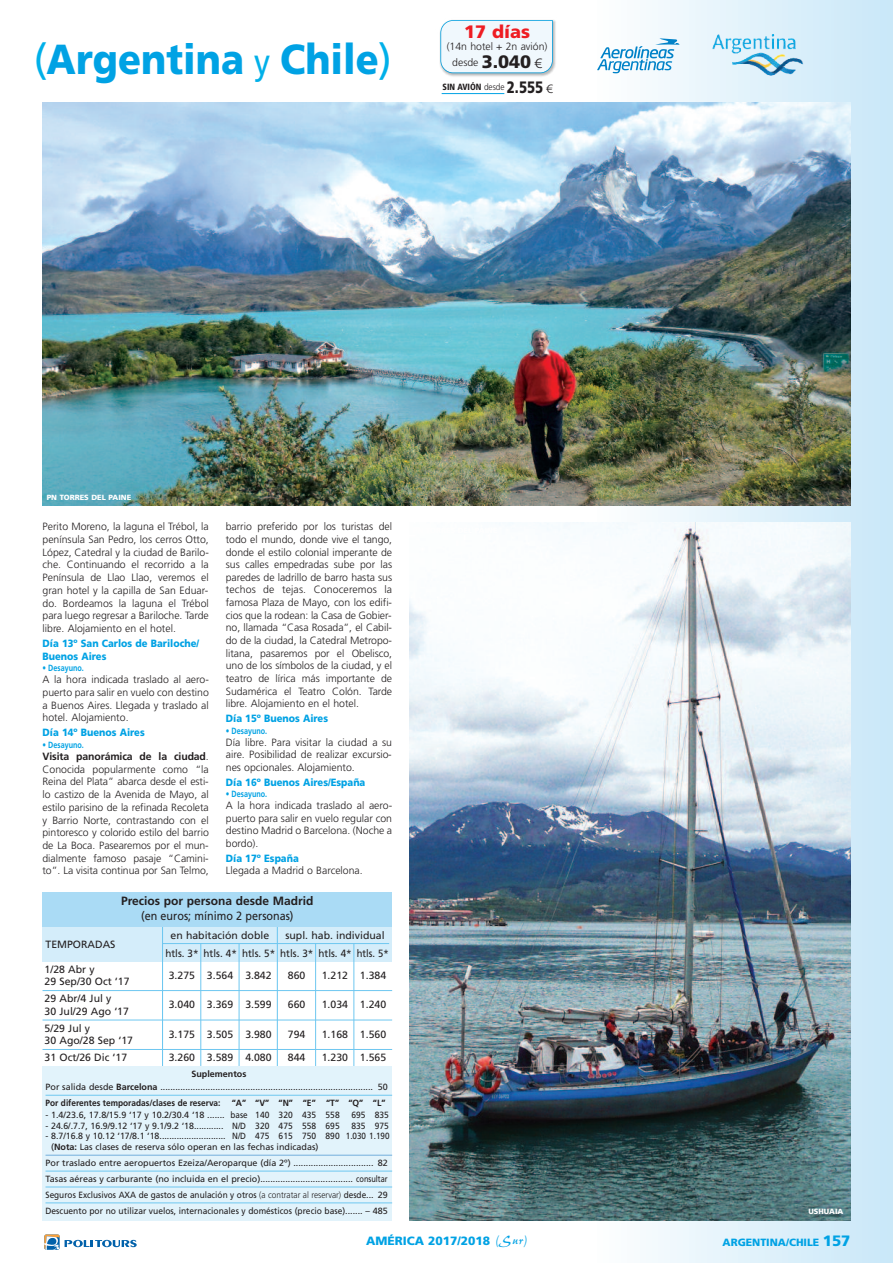
<style>
.page{position:relative;width:893px;height:1263px;background:#fff}
.page>*{position:absolute;margin:0;border:0;box-sizing:border-box;transform-origin:0 0}
.t1{font:900 42px "Frutiger LT Std";color:#00a2e4;scale:.9 1}
.t2{font:900 18px "Frutiger LT Std";color:#ee1d23}
.t3{font:700 12px "Frutiger LT Std";color:#231f20}
.t4{font:12px "Frutiger LT Std";color:#231f20;scale:.9 1}
.t5{font:900 12px "Frutiger LT Std";color:#00a2e4}
.t6{font:300 10.5px/12.8px "Frutiger LT Std";color:#231f20;text-align:justify}
.t7{font:10.5px/16.8px "Frutiger LT Std";color:#231f20}
.t8{font:900 10.5px/12.8px "Frutiger LT Std";color:#00a2e4;scale:.9 1}
.t9{font:900 10.5px "Frutiger LT Std";color:#00a2e4}
.t10{font:9px/15.9px "Frutiger LT Std";color:#231f20;text-align:center}
.t11{font:700 9px "Frutiger LT Std";color:#00a2e4;scale:.8 1}
.t12{font:700 9px "Frutiger LT Std";color:#231f20;scale:.92 1}
.t13{font:700 9px "Frutiger LT Std";color:#231f20;scale:.96 1}
.t14{font:900 condensed 9px "Frutiger LT Std";color:#231f20;scale:.94 1}
.t15{font:9px "Frutiger LT Std";color:#231f20;scale:.94 1}
.t16{font:900 7.5px "Frutiger LT Std";color:#fff}
.s1{font-weight:400;color:#00b0e9}
.s2{font-weight:400;font-size:36px;color:#00b0e9}
.s3{font-weight:900;font-size:18px}
.s4{font-size:13.5px}
.s5{font-weight:300;font-stretch:normal}
.s6{font-stretch:normal;font-size:16.5px}
.s7{font-weight:300;font-stretch:normal;font-size:12px}
.s8{font-weight:700}
.s9{font-weight:300}
.s10{font-family:"Pepita MT Std";font-weight:400;font-size:15px}
.s11{font-size:15px}
</style>
<div class="page">
<img style="left:445px;top:20px;width:111px;height:57px">
<svg style="left:440px;top:20px;width:113px;height:53px"></svg>
<svg style="left:592px;top:0;width:301px;height:1263px;background:#d5ebf8"></svg>
<svg style="left:44px;top:1234px;width:93px;height:16px"></svg>
<img style="left:43px;top:102px;width:807px;height:403px">
<svg style="left:597px;top:38px;width:82px;height:35px"></svg>
<hr style="left:442px;top:93px;width:62px;height:1px;background:#00a2e4">
<img style="left:409px;top:522px;width:441px;height:698px">
<div style="left:43px;top:926px;width:349px;height:36px;background:#d4edfa"></div>
<hr style="left:162px;top:943px;width:227px;height:1px;background:#6ec7f0">
<hr style="left:43px;top:990px;width:349px;height:1px;background:#6ec7f0">
<hr style="left:43px;top:1020px;width:349px;height:1px;background:#6ec7f0">
<hr style="left:43px;top:1049px;width:349px;height:1px;background:#6ec7f0">
<hr style="left:277px;top:918px;width:1px;height:188px;background:#6ec7f0">
<hr style="left:200px;top:943px;width:1px;height:158px;background:#6ec7f0">
<hr style="left:239px;top:943px;width:1px;height:158px;background:#6ec7f0">
<hr style="left:315px;top:943px;width:1px;height:156px;background:#6ec7f0">
<hr style="left:353px;top:943px;width:1px;height:156px;background:#6ec7f0">
<hr style="left:162px;top:918px;width:1px;height:183px;background:#6ec7f0">
<div style="left:43px;top:892px;width:349px;height:34px;background:#aadbf5"></div>
<div style="left:43px;top:1066px;width:349px;height:154px;background:#e2f3fb"></div>
<hr style="left:46px;top:1095px;width:346px;height:1px;background:#6ec7f0">
<hr style="left:46px;top:1155px;width:346px;height:1px;background:#74afdc">
<hr style="left:46px;top:1171px;width:346px;height:1px;background:#6ec7f0">
<hr style="left:46px;top:1186px;width:346px;height:1px;background:#6ec7f0">
<hr style="left:46px;top:1202px;width:346px;height:1px;background:#6ec7f0">
<img style="left:709px;top:24px;width:97px;height:64px">
<h1 class="t1" style="left:34px;top:43px;width:399px"><span class="s1">(</span>Argentina <span class="s2">y</span> Chile<span class="s1">)</span></h1>
<h2 class="t2" style="left:464px;top:24px;width:68px">17 días</h2>
<p class="t6" style="left:447px;top:40px;width:102px;line-height:15.5px;text-align:center">(14n hotel + 2n avión) desde <span class="s3">3.040</span> <span class="s4">€</span></p>
<p class="t14" style="left:443px;top:83px;width:119px">SIN AVIÓN <span class="s5">desde</span> <span class="s6">2.555</span> <span class="s7">€</span></p>
<p class="t16" style="left:47px;top:494px;width:86px">PN TORRES DEL PAINE</p>
<p class="t6" style="left:43px;top:521px;width:168px">Perito Moreno, la laguna el Trébol, la península San Pedro, los cerros Otto, López, Catedral y la ciudad de Barilo&shy;che. Continuando el recorrido a la Península de Llao Llao, veremos el gran hotel y la capilla de San Eduar&shy;do. Bordeamos la laguna el Trébol para luego regresar a Bariloche. Tarde libre. Alojamiento en el hotel.</p>
<p class="t8" style="left:43px;top:638px;width:175px">Día 13º San Carlos de Bariloche/<br>Buenos Aires</p>
<p class="t11" style="left:43px;top:664px;width:53px">• Desayuno.</p>
<p class="t6" style="left:43px;top:674px;width:168px">A la hora indicada traslado al aero&shy;puerto para salir en vuelo con destino a Buenos Aires. Llegada y traslado al hotel. Alojamiento.</p>
<p class="t8" style="left:43px;top:727px;width:115px">Día 14º Buenos Aires</p>
<p class="t11" style="left:43px;top:741px;width:53px">• Desayuno.</p>
<p class="t6" style="left:43px;top:751px;width:168px"><span class="s8">Visita panorámica de la ciudad</span>.<br>Conocida popularmente como “la Reina del Plata” abarca desde el esti&shy;lo castizo de la Avenida de Mayo, al estilo parisino de la refinada Recoleta y Barrio Norte, contrastando con el pintoresco y colorido estilo del barrio de La Boca. Pasearemos por el mun&shy;dialmente famoso pasaje “Camini&shy;to”. La visita continua por San Telmo,</p>
<p class="t6" style="left:226px;top:521px;width:168px">barrio preferido por los turistas del todo el mundo, donde vive el tango, donde el estilo colonial imperante de sus calles empedradas sube por las paredes de ladrillo de barro hasta sus techos de tejas. Conoceremos la famosa Plaza de Mayo, con los edifi&shy;cios que la rodean: la Casa de Gobier&shy;no, llamada “Casa Rosada”, el Cabil&shy;do de la ciudad, la Catedral Metropo&shy;litana, pasaremos por el Obelisco, uno de los símbolos de la ciudad, y el teatro de lírica más importante de Sudamérica el Teatro Colón. Tarde libre. Alojamiento en el hotel.</p>
<p class="t8" style="left:226px;top:713px;width:115px">Día 15º Buenos Aires</p>
<p class="t11" style="left:226px;top:727px;width:53px">• Desayuno.</p>
<p class="t6" style="left:226px;top:736px;width:168px">Día libre. Para visitar la ciudad a su aire. Posibilidad de realizar excursio&shy;nes opcionales. Alojamiento.</p>
<p class="t8" style="left:226px;top:776px;width:157px">Día 16º Buenos Aires/España</p>
<p class="t11" style="left:226px;top:790px;width:53px">• Desayuno.</p>
<p class="t6" style="left:226px;top:800px;width:168px">A la hora indicada traslado al aero&shy;puerto para salir en vuelo regular con destino Madrid o Barcelona. (Noche a bordo).</p>
<p class="t8" style="left:226px;top:852px;width:83px">Día 17º España</p>
<p class="t6" style="left:226px;top:865px;width:138px">Llegada a Madrid o Barcelona.</p>
<p class="t3" style="left:121px;top:896px;width:194px">Precios por persona desde Madrid</p>
<p class="t4" style="left:141px;top:910px;width:171px">(en euros; mínimo 2 personas)</p>
<p class="t7" style="left:46px;top:937px;width:72px">TEMPORADAS</p>
<p class="t7" style="left:45px;top:961px;width:52px">1/28 Abr y</p>
<p class="t7" style="left:45px;top:974px;width:86px">29 Sep/30 Oct ‘17<br>29 Abr/4 Jul y</p>
<p class="t7" style="left:45px;top:1003px;width:86px">30 Jul/29 Ago ‘17<br>5/29 Jul y</p>
<p class="t7" style="left:45px;top:1033px;width:90px">30 Ago/28 Sep ‘17<br>31 Oct/26 Dic ‘17</p>
<p class="t7" style="left:165px;top:927px;width:225px;line-height:17.7px;text-indent:120px">supl. hab. individual htls. 3* htls. 4* htls. 5* htls. 3* htls. 4* htls. 5*</p>
<p class="t7" style="left:171px;top:928px;width:100px">en habitación doble</p>
<p class="t7" style="left:169px;top:967px;width:104px">3.275 3.564 3.842</p>
<p class="t7" style="left:288px;top:967px;width:19px">860</p>
<p class="t7" style="left:322px;top:967px;width:66px">1.212 1.384</p>
<p class="t7" style="left:169px;top:997px;width:104px">3.040 3.369 3.599</p>
<p class="t7" style="left:288px;top:997px;width:19px">660</p>
<p class="t7" style="left:322px;top:997px;width:66px">1.034 1.240</p>
<p class="t7" style="left:169px;top:1026px;width:104px">3.175 3.505 3.980</p>
<p class="t7" style="left:288px;top:1026px;width:19px">794</p>
<p class="t7" style="left:322px;top:1026px;width:66px">1.168 1.560</p>
<p class="t7" style="left:169px;top:1050px;width:104px">3.260 3.589 4.080</p>
<p class="t7" style="left:288px;top:1050px;width:19px">844</p>
<p class="t7" style="left:322px;top:1050px;width:66px">1.230 1.565</p>
<p class="t10" style="left:46px;top:1068px;width:344px;line-height:12.9px"><span class="s8">Suplementos<br></span>Por salida desde <span class="s8">Barcelona</span> ..................................................................................... 50</p>
<p class="t12" style="left:46px;top:1099px;width:192px">Por diferentes temporadas/clases de reserva:</p>
<p class="t13" style="left:232px;top:1099px;width:162px">“A” “V” “N” “E” “T” “Q” “L”</p>
<p class="t10" style="left:46px;top:1107px;width:296px">- 1.4/23.6, 17.8/15.9 ‘17 y 10.2/30.4 ‘18 ....... base 140 320 435 558</p>
<p class="t15" style="left:352px;top:1111px;width:41px">695 835</p>
<p class="t10" style="left:46px;top:1118px;width:296px">- 24.6/.7.7, 16.9/9.12 ‘17 y 9.1/9.2 ‘18............ N/D 320 475 558 695</p>
<p class="t15" style="left:352px;top:1122px;width:41px">835 975</p>
<p class="t10" style="left:51px;top:1131px;width:340px;line-height:10.8px;text-align:left;text-indent:-5px">- 8.7/16.8 y 10.12 ‘17/8.1 ‘18........................... N/D 475 615 750 890 1.030 1.190 (<span class="s8">Nota:</span> Las clases de reserva sólo operan en las fechas indicadas)</p>
<p class="t10" style="left:46px;top:1155px;width:344px;text-align:justify">Por traslado entre aeropuertos Ezeiza/Aeroparque (día 2º) ................................ 82<br>Tasas aéreas y carburante (no incluida en el precio)..................................... consultar Seguros Exclusivos AXA de gastos de anulación y otros <span class="s9">(a contratar al reservar)</span> desde... 29<br>Descuento por no utilizar vuelos, internacionales y domésticos (precio base)....... – 485</p>
<p class="t16" style="left:808px;top:1208px;width:37px">USHUAIA</p>
<p class="t5" style="left:366px;top:1236px;width:162px">AMÉRICA 2017/2018 <span class="s10">(Sur)</span></p>
<p class="t9" style="left:722px;top:1238px;width:129px">ARGENTINA/CHILE <span class="s11">157</span></p>
</div>
